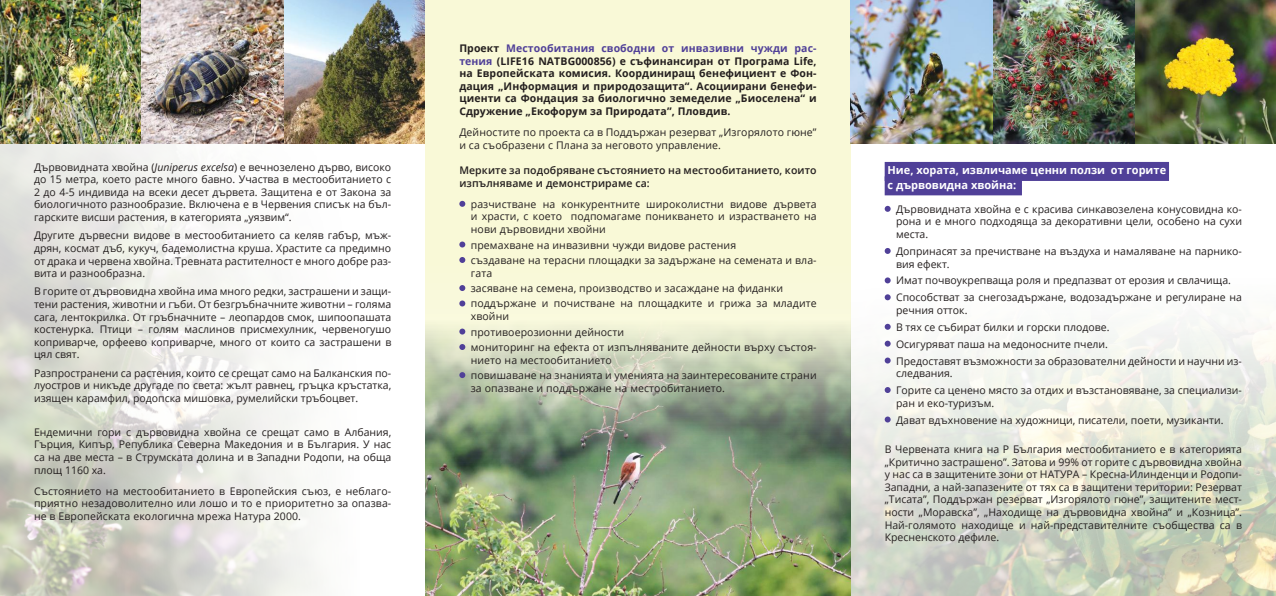
<style>
.page{position:relative;width:1276px;height:596px;background:#fff}
.page>*{position:absolute;margin:0;border:0;box-sizing:border-box;transform-origin:0 0}
.t1{font:700 11px/14.4px "Open Sans";color:#fff}
.t2{font:10.5px/12.6px "Open Sans";color:#241f1f}
.t3{font:700 10.5px/12.6px "Open Sans";letter-spacing:.01em;color:#241f1f;text-align:justify}
.t4{font:600 10.5px/12.6px "Open Sans";letter-spacing:.01em;color:#241f1f}
.s1{font-style:italic}
.s2{color:#504098}
</style>
<div class="page">
<img style="left:0;top:143px;width:363px;height:452px">
<div style="left:425px;top:0;width:425px;height:595px;background:#f9f9d7"></div>
<img style="left:850px;top:275px;width:426px;height:320px">
<img style="left:425px;top:326px;width:425px;height:269px">
<div style="left:884px;top:162px;width:285px;height:19px;background:#504098"></div>
<div style="left:884px;top:176px;width:138px;height:19px;background:#504098"></div>
<svg style="left:884px;top:206px;width:6px;height:6px"></svg>
<svg style="left:884px;top:248px;width:6px;height:6px"></svg>
<svg style="left:884px;top:277px;width:6px;height:6px"></svg>
<svg style="left:884px;top:294px;width:6px;height:6px"></svg>
<svg style="left:884px;top:323px;width:6px;height:6px"></svg>
<svg style="left:884px;top:340px;width:6px;height:6px"></svg>
<svg style="left:884px;top:357px;width:6px;height:6px"></svg>
<svg style="left:884px;top:387px;width:6px;height:6px"></svg>
<svg style="left:884px;top:416px;width:6px;height:6px"></svg>
<img style="left:850px;top:0;width:426px;height:143px">
<img style="left:0;top:0;width:424px;height:143px">
<svg style="left:459px;top:201px;width:6px;height:6px"></svg>
<svg style="left:459px;top:241px;width:6px;height:6px"></svg>
<svg style="left:459px;top:257px;width:6px;height:6px"></svg>
<svg style="left:459px;top:285px;width:6px;height:6px"></svg>
<svg style="left:459px;top:300px;width:6px;height:6px"></svg>
<svg style="left:459px;top:328px;width:6px;height:6px"></svg>
<svg style="left:459px;top:344px;width:6px;height:6px"></svg>
<svg style="left:459px;top:372px;width:6px;height:6px"></svg>
<p class="t2" style="left:34px;top:160px;width:359px;text-align:justify">Дървовидната хвойна (<span class="s1">Juniperus excelsa</span>) е вечнозелено дърво, високо до 15 метра, което расте много бавно. Участва в местообитанието с 2 до 4-5 индивида на всеки десет дървета. Защитена е от Закона за биологичното разнообразие. Включена е в Червения списък на бъл&shy;гарските висши растения, в категорията „уязвим“.</p>
<p class="t2" style="left:34px;top:229px;width:359px;text-align:justify">Другите дървесни видове в местообитанието са келяв габър, мъж&shy;дрян, космат дъб, кукуч, бадемолистна круша. Храстите са предимно от драка и червена хвойна. Тревната растителност е много добре раз&shy;вита и разнообразна.</p>
<p class="t2" style="left:34px;top:285px;width:359px;text-align:justify">В горите от дървовидна хвойна има много редки, застрашени и защи&shy;тени растения, животни и гъби. От безгръбначните животни – голяма сага, лентокрилка. От гръбначните – леопардов смок, шипоопашата костенурка. Птици – голям маслинов присмехулник, червеногушо коприварче, орфеево коприварче, много от които са застрашени в цял свят.</p>
<p class="t2" style="left:34px;top:366px;width:359px;text-align:justify">Разпространени са растения, които се срещат само на Балканския по&shy;луостров и никъде другаде по света: жълт равнец, гръцка кръстатка, изящен карамфил, родопска мишовка, румелийски тръбоцвет.</p>
<p class="t2" style="left:34px;top:425px;width:359px;text-align:justify">Ендемични гори с дървовидна хвойна се срещат само в Албания, Гърция, Кипър, Република Северна Македония и в България. У нас са на две места – в Струмската долина и в Западни Родопи, на обща площ 1160 ха.</p>
<p class="t2" style="left:34px;top:484px;width:359px;text-align:justify">Състоянието на местообитанието в Европейския съюз, е неблаго&shy;приятно незадоволително или лошо и то е приоритетно за опазва&shy;не в Европейската екологична мрежа Натура 2000.</p>
<p class="t3" style="left:459px;top:42px;width:359px">Проект <span class="s2">Местообитания свободни от инвазивни чужди рас&shy;тения</span> (LIFE16 NATBG000856) е съфинансиран от Програма Life, на Европейската комисия. Координиращ бенефициент е Фон&shy;дация „Информация и природозащита“. Асоциирани бенефи&shy;циенти са Фондация за биологично земеделие „Биоселена“ и Сдружение „Екофорум за Природата”, Пловдив.</p>
<p class="t2" style="left:459px;top:126px;width:359px">Дейностите по проекта са в Поддържан резерват „Изгорялото гюне” и са съобразени с Плана за неговото управление.</p>
<p class="t4" style="left:459px;top:164px;width:359px">Мерките за подобряване състоянието на местообитанието, които изпълняваме и демонстрираме са:</p>
<p class="t2" style="left:471px;top:197px;width:347px;text-align:justify">разчистване на конкурентните широколистни видове дървета и храсти, с което подпомагаме поникването и израстването на нови дървовидни хвойни</p>
<p class="t2" style="left:471px;top:236px;width:347px;line-height:15.4px">премахване на инвазивни чужди видове растения<br>създаване на терасни площадки за задържане на семената и вла-</p>
<p class="t2" style="left:471px;top:264px;width:347px;line-height:15.4px">гата<br>засяване на семена, производство и засаждане на фиданки поддържане и почистване на площадките и грижа за младите</p>
<p class="t2" style="left:471px;top:308px;width:347px;line-height:15.4px">хвойни<br>противоерозионни дейности<br>мониторинг на ефекта от изпълняваните дейности върху състоя-</p>
<p class="t2" style="left:471px;top:351px;width:347px;line-height:15.4px">нието на местообитанието<br>повишаване на знанията и уменията на заинтересованите страни</p>
<p class="t2" style="left:471px;top:381px;width:256px">за опазване и поддържане на местообитанието.</p>
<p class="t1" style="left:887px;top:163px;width:280px">Ние, хората, извличаме ценни ползи от горите с дървовидна хвойна:</p>
<p class="t2" style="left:896px;top:202px;width:347px;text-align:justify">Дървовидната хвойна е с красива синкавозелена конусовидна ко&shy;рона и е много подходяща за декоративни цели, особено на сухи места.</p>
<p class="t2" style="left:896px;top:244px;width:347px">Допринасят за пречистване на въздуха и намаляване на парнико&shy;вия ефект.</p>
<p class="t2" style="left:896px;top:272px;width:347px;line-height:16.9px">Имат почвоукрепваща роля и предпазват от ерозия и свлачища.<br>Способстват за снегозадържане, водозадържане и регулиране на</p>
<p class="t2" style="left:896px;top:301px;width:347px;line-height:16.9px">речния отток.<br>В тях се събират билки и горски плодове.<br>Осигуряват паша на медоносните пчели.<br>Предоставят възможности за образователни дейности и научни из-</p>
<p class="t2" style="left:896px;top:364px;width:347px;line-height:16.9px">следвания.<br>Горите са ценено място за отдих и възстановяване, за специализи-</p>
<p class="t2" style="left:896px;top:394px;width:329px;line-height:16.9px">ран и еко-туризъм.<br>Дават вдъхновение на художници, писатели, поети, музиканти.</p>
<p class="t2" style="left:884px;top:442px;width:359px;text-align:justify">В Червената книга на Р България местообитанието е в категорията „Критично застрашено”. Затова и 99% от горите с дървовидна хвойна у нас са в защитените зони от НАТУРА – Кресна-Илинденци и Родопи-Западни, а най-запазените от тях са в защитени територии: Резерват „Тисата”, Поддържан резерват „Изгорялото гюне”, защитените мест&shy;ности „Моравска”, „Находище на дървовидна хвойна” и „Козница”.<br>Най-голямото находище и най-представителните съобщества са в Кресненското дефиле.</p>
</div>
